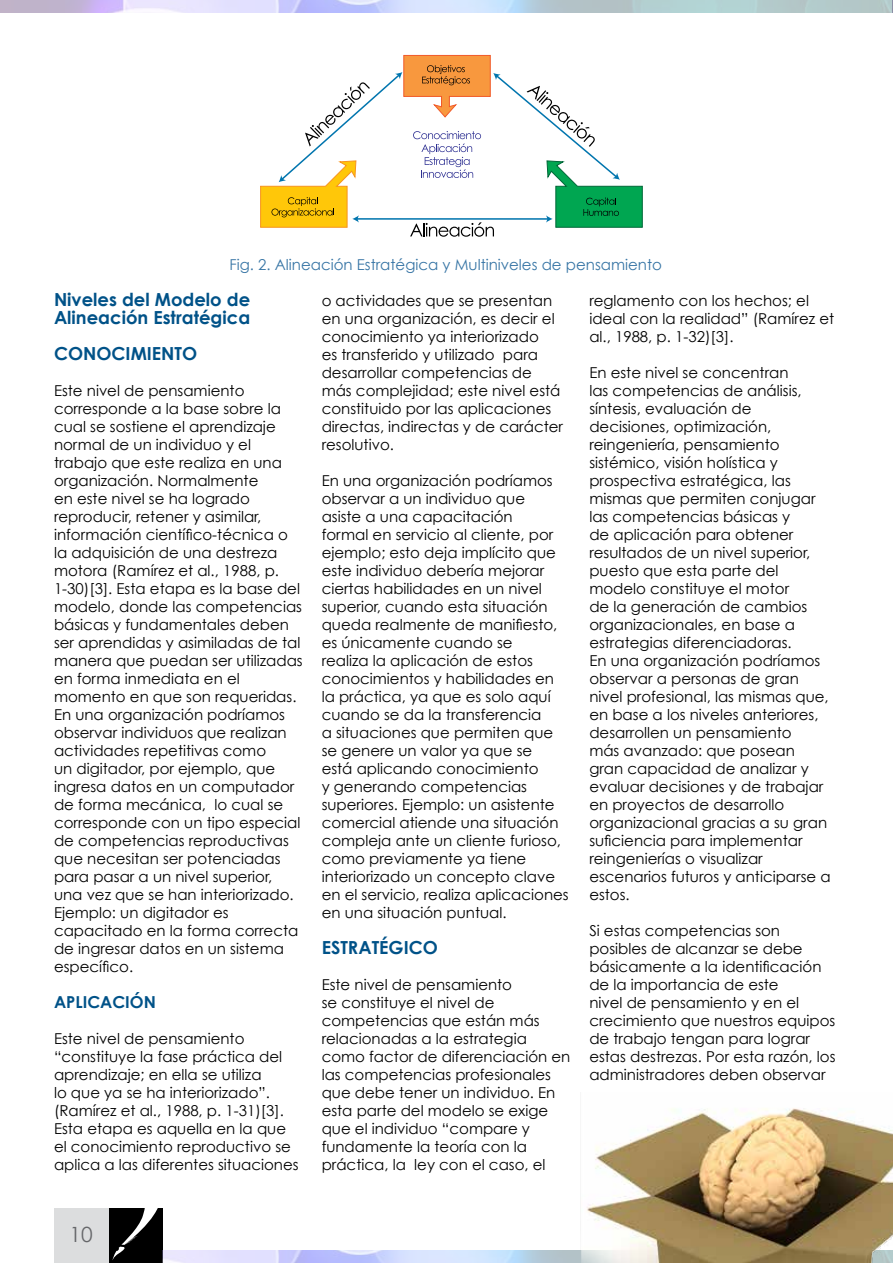
<style>
.page{position:relative;width:893px;height:1263px;background:#fff}
.page>*{position:absolute;margin:0;border:0;box-sizing:border-box;transform-origin:0 0}
.t1{font:21px "Century Gothic";color:#656669}
.t2{font:700 18px/18px "Century Gothic";color:#005288}
.t3{font:700 16.5px "Century Gothic";color:#005288}
.t4{font:15px/18px "Century Gothic";color:#000}
.t5{font:15px "Century Gothic";color:#3775a5}
</style>
<div class="page">
<div style="left:108px;top:1209px;width:54px;height:54px;background:#000"></div>
<svg style="left:112px;top:1209px;width:46px;height:51px"></svg>
<div style="left:54px;top:1209px;width:54px;height:54px;background:#dcddde"></div>
<img style="left:0;top:0;width:892px;height:13px">
<svg style="left:892px;top:0;width:1px;height:13px"></svg>
<img style="left:162px;top:1250px;width:418px;height:13px">
<img style="left:580px;top:1108px;width:313px;height:155px">
<svg style="left:260px;top:55px;width:383px;height:182px"></svg>
<p class="t5" style="left:229px;top:255px;width:434px">Fig. 2. Alineación Estratégica y Multiniveles de pensamiento</p>
<p class="t2" style="left:54px;top:290px;width:198px">Niveles del Modelo de<br>Alineación Estratégica</p>
<p class="t2" style="left:54px;top:344px;width:145px">CONOCIMIENTO</p>
<p class="t4" style="left:54px;top:381px;width:250px">Este nivel de pensamiento corresponde a la base sobre la cual se sostiene el aprendizaje normal de un individuo y el trabajo que este realiza en una organización. Normalmente<br>en este nivel se ha logrado reproducir, retener y asimilar, información científico-técnica o la adquisición de una destreza motora (Ramírez et al., 1988, p.<br>1-30)[3]. Esta etapa es la base del modelo, donde las competencias básicas y fundamentales deben ser aprendidas y asimiladas de tal manera que puedan ser utilizadas en forma inmediata en el momento en que son requeridas.<br>En una organización podríamos observar individuos que realizan actividades repetitivas como<br>un digitador, por ejemplo, que ingresa datos en un computador de forma mecánica, lo cual se corresponde con un tipo especial de competencias reproductivas que necesitan ser potenciadas para pasar a un nivel superior, una vez que se han interiorizado.<br>Ejemplo: un digitador es capacitado en la forma correcta de ingresar datos en un sistema específico.</p>
<p class="t3" style="left:54px;top:992px;width:103px">APLICACIÓN</p>
<p class="t4" style="left:54px;top:1029px;width:246px">Este nivel de pensamiento “constituye la fase práctica del aprendizaje; en ella se utiliza<br>lo que ya se ha interiorizado”. (Ramírez et al., 1988, p. 1-31)[3].<br>Esta etapa es aquella en la que el conocimiento reproductivo se aplica a las diferentes situaciones</p>
<p class="t4" style="left:322px;top:291px;width:243px">o actividades que se presentan en una organización, es decir el conocimiento ya interiorizado<br>es transferido y utilizado para desarrollar competencias de más complejidad; este nivel está constituido por las aplicaciones directas, indirectas y de carácter resolutivo.</p>
<p class="t4" style="left:322px;top:471px;width:249px">En una organización podríamos observar a un individuo que<br>asiste a una capacitación<br>formal en servicio al cliente, por ejemplo; esto deja implícito que este individuo debería mejorar ciertas habilidades en un nivel superior, cuando esta situación queda realmente de manifiesto, es únicamente cuando se<br>realiza la aplicación de estos conocimientos y habilidades en la práctica, ya que es solo aquí cuando se da la transferencia<br>a situaciones que permiten que se genere un valor ya que se<br>está aplicando conocimiento<br>y generando competencias superiores. Ejemplo: un asistente comercial atiende una situación compleja ante un cliente furioso, como previamente ya tiene interiorizado un concepto clave en el servicio, realiza aplicaciones en una situación puntual.</p>
<p class="t2" style="left:322px;top:938px;width:118px">ESTRATÉGICO</p>
<p class="t4" style="left:322px;top:975px;width:250px">Este nivel de pensamiento<br>se constituye el nivel de competencias que están más relacionadas a la estrategia como factor de diferenciación en las competencias profesionales que debe tener un individuo. En esta parte del modelo se exige que el individuo “compare y fundamente la teoría con la práctica, la ley con el caso, el</p>
<p class="t4" style="left:589px;top:291px;width:246px">reglamento con los hechos; el ideal con la realidad” (Ramírez et al., 1988, p. 1-32)[3].</p>
<p class="t4" style="left:589px;top:363px;width:243px">En este nivel se concentran<br>las competencias de análisis, síntesis, evaluación de decisiones, optimización, reingeniería, pensamiento sistémico, visión holística y prospectiva estratégica, las mismas que permiten conjugar las competencias básicas y<br>de aplicación para obtener resultados de un nivel superior, puesto que esta parte del modelo constituye el motor<br>de la generación de cambios organizacionales, en base a estrategias diferenciadoras.<br>En una organización podríamos observar a personas de gran nivel profesional, las mismas que, en base a los niveles anteriores, desarrollen un pensamiento<br>más avanzado: que posean gran capacidad de analizar y evaluar decisiones y de trabajar en proyectos de desarrollo organizacional gracias a su gran suficiencia para implementar reingenierías o visualizar escenarios futuros y anticiparse a estos.</p>
<p class="t4" style="left:589px;top:921px;width:248px">Si estas competencias son posibles de alcanzar se debe básicamente a la identificación de la importancia de este<br>nivel de pensamiento y en el crecimiento que nuestros equipos de trabajo tengan para lograr estas destrezas. Por esta razón, los administradores deben observar</p>
<h1 class="t1" style="left:69px;top:1222px;width:25px">10</h1>
</div>
